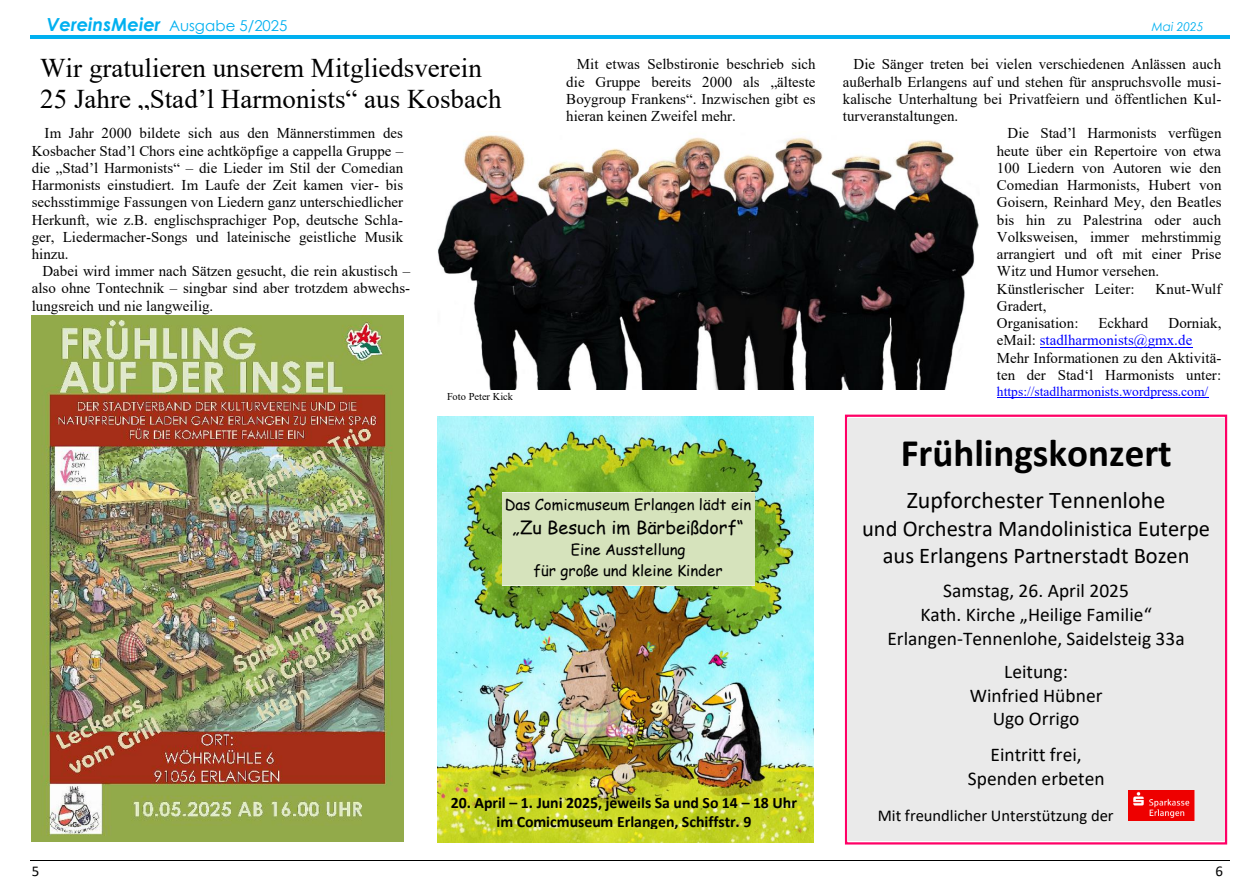
<style>
.page{position:relative;width:1259px;height:893px;background:#fff}
.page>*{position:absolute;margin:0;border:0;box-sizing:border-box;transform-origin:0 0}
.t1{font:700 39px "Calibri";color:#000}
.t2{font:27px "Times New Roman";color:#000}
.t3{font:27px "Times New Roman";color:#000}
.t4{font:24px "Calibri";color:#000}
.t5{font:22.5px/27.3px "Calibri";color:#000;text-align:center}
.t6{font:19.5px/23.7px "Calibri";color:#000;text-align:center}
.t7{font:18px "Comic Sans MS";color:#000}
.t8{font:16.5px "Calibri";color:#000}
.t9{font:700 15.9px/19.2px "Calibri";color:#000;text-align:center}
.t10{font:15px/17.2px "Times New Roman";color:#000;text-align:justify}
.t11{font:15px/17.2px "Times New Roman";color:#000;text-align:justify}
.t12{font:15px/21px "Comic Sans MS";color:#000;text-align:center}
.t13{font:15px "Century Gothic";color:#00b0f0}
.t14{font:15px "Calibri";color:#000}
.t15{font:13.5px "Times New Roman";color:#00f}
.t16{font:italic 12px "Century Gothic";color:#00b0f0}
.t17{font:10.5px "Times New Roman";color:#000}
.s1{font-weight:700;font-style:italic;font-size:18px}
.s2{font-style:inherit}
.s3{color:#00f}
</style>
<div class="page">
<hr style="left:30px;top:35px;width:1199px;height:3px;background:#00b0f0">
<hr style="left:30px;top:860px;width:1199px;height:1px;background:#000">
<div style="left:436px;top:416px;width:381px;height:427px;background:linear-gradient(to bottom,#fff,#fff)"></div>
<img style="left:438px;top:417px;width:375px;height:425px">
<img style="left:32px;top:316px;width:371px;height:526px">
<img style="left:438px;top:135px;width:541px;height:255px">
<div style="left:845px;top:415px;width:382px;height:429px;border:2px solid #f06"></div>
<div style="left:847px;top:418px;width:378px;height:10px;background:#eaeaea"></div>
<div style="left:847px;top:428px;width:378px;height:48px;background:#eaeaea"></div>
<div style="left:847px;top:476px;width:378px;height:39px;background:#eaeaea"></div>
<div style="left:847px;top:515px;width:378px;height:27px;background:#eaeaea"></div>
<div style="left:847px;top:542px;width:378px;height:27px;background:#eaeaea"></div>
<div style="left:847px;top:569px;width:378px;height:10px;background:#eaeaea"></div>
<div style="left:847px;top:579px;width:378px;height:23px;background:#eaeaea"></div>
<div style="left:847px;top:602px;width:378px;height:24px;background:#eaeaea"></div>
<div style="left:847px;top:626px;width:378px;height:24px;background:#eaeaea"></div>
<div style="left:847px;top:650px;width:378px;height:9px;background:#eaeaea"></div>
<div style="left:847px;top:659px;width:378px;height:24px;background:#eaeaea"></div>
<div style="left:847px;top:683px;width:378px;height:24px;background:#eaeaea"></div>
<div style="left:847px;top:707px;width:378px;height:24px;background:#eaeaea"></div>
<div style="left:847px;top:731px;width:378px;height:11px;background:#eaeaea"></div>
<div style="left:847px;top:742px;width:378px;height:24px;background:#eaeaea"></div>
<div style="left:847px;top:766px;width:378px;height:24px;background:#eaeaea"></div>
<div style="left:847px;top:790px;width:378px;height:51px;background:#eaeaea"></div>
<img style="left:1128px;top:790px;width:66px;height:31px">
<hr style="left:1039px;top:347px;width:153px;height:1px;background:#00f">
<hr style="left:997px;top:397px;width:211px;height:1px;background:#00f">
<svg style="left:502px;top:492px;width:252px;height:93px"></svg>
<div style="left:502px;top:493px;width:252px;height:21px;background:#d6e3bc"></div>
<div style="left:502px;top:514px;width:252px;height:25px;background:#d6e3bc"></div>
<div style="left:502px;top:539px;width:252px;height:21px;background:#d6e3bc"></div>
<div style="left:502px;top:560px;width:252px;height:24px;background:#d6e3bc"></div>
<p class="t13" style="left:47px;top:15px;width:242px"><span class="s1">VereinsMeier</span> Ausgabe 5/2025</p>
<p class="t16" style="left:1152px;top:18px;width:53px">Mai 2025</p>
<h2 class="t2" style="left:40px;top:49px;width:443px">Wir gratulieren unserem Mitgliedsverein</h2>
<h2 class="t3" style="left:40px;top:80px;width:463px">25 Jahre „Stad’l Harmonists“ aus Kosbach</h2>
<p class="t10" style="left:32px;top:124px;width:373px;text-indent:13px">Im Jahr 2000 bildete sich aus den Männerstimmen des <span class="s2">Kosbacher Stad’l Chors eine ach</span>tköpfige a cappella Gruppe <span class="s2">– die „Stad’l Harmonists“ –</span> die Lieder im Stil der Comedian Harmonists einstudiert. Im Laufe der Zeit kamen vier- bis sechsstimmige Fassungen von Liedern ganz unterschiedlicher Herkunft, wie z.B. englischsprachiger Pop, deutsche Schla&shy;ger, Liedermacher-Songs und lateinische geistliche Musik hinzu.</p>
<p class="t10" style="left:32px;top:262px;width:380px;text-indent:11px">Dabei wird immer nach Sätzen gesucht, die rein akustisch <span class="s2">– </span>also ohne Tontechnik <span class="s2">–</span> singbar sind aber trotzdem abwechs&shy;lungsreich und nie langweilig.</p>
<p class="t17" style="left:447px;top:389px;width:68px">Foto Peter Kick</p>
<p class="t10" style="left:577px;top:55px;width:240px">Mit etwas Selbstironie beschrieb sich</p>
<p class="t11" style="left:566px;top:72px;width:251px">die Gruppe bereits 2000 als „älteste Boygroup Frankens“. Inzw<span class="s2">ischen gibt es hieran keinen Zweifel mehr.</span></p>
<p class="t12" style="left:505px;top:493px;width:248px">Das Comicmuseum Erlangen lädt ein</p>
<p class="t7" style="left:512px;top:514px;width:233px">„Zu Besuch im Bärbeißdorf“</p>
<p class="t12" style="left:533px;top:539px;width:191px">Eine Ausstellung<br>für große und kleine Kinder</p>
<p class="t9" style="left:451px;top:793px;width:348px">20. April – 1. Juni 2025, jeweils Sa und So 14 – 18 Uhr im Comicmuseum Erlangen, Schiffstr. 9</p>
<p class="t10" style="left:853px;top:55px;width:369px">Die Sänger treten bei vielen verschiedenen Anlässen auch</p>
<p class="t10" style="left:843px;top:72px;width:380px">außerhalb Erlangens auf und stehen für anspruchsvolle musi-</p>
<p class="t10" style="left:843px;top:90px;width:380px">kalische Unterhaltung bei Privatfeiern und öffentlichen Kul-</p>
<p class="t10" style="left:843px;top:107px;width:117px">turveranstaltungen.</p>
<p class="t10" style="left:1007px;top:124px;width:215px"><span class="s2">Die Stad’l Ha</span>rmonists verfügen</p>
<p class="t10" style="left:997px;top:141px;width:226px">heute über ein Repertoire von etwa</p>
<p class="t10" style="left:997px;top:159px;width:226px">100 Liedern von Autoren wie den</p>
<p class="t10" style="left:997px;top:176px;width:226px">Comedian Harmonists, Hubert von</p>
<p class="t10" style="left:997px;top:193px;width:226px">Goisern, Reinhard Mey, den Beatles</p>
<p class="t10" style="left:997px;top:210px;width:226px">bis hin zu Palestrina oder auch</p>
<p class="t10" style="left:997px;top:228px;width:226px">Volksweisen, immer mehrstimmig</p>
<p class="t10" style="left:997px;top:245px;width:226px">arrangiert und oft mit einer Prise</p>
<p class="t10" style="left:997px;top:262px;width:164px">Witz und Humor versehen.</p>
<p class="t10" style="left:997px;top:279px;width:139px">Künstlerischer Leiter:</p>
<p class="t10" style="left:1155px;top:279px;width:68px">Knut-Wulf</p>
<p class="t10" style="left:997px;top:297px;width:83px">Gradert,<br>Organisation:</p>
<p class="t10" style="left:997px;top:314px;width:226px;text-align:left;text-indent:172px">Dorniak, eMail: <span class="s3">stadlharmonists@gmx.de<br></span>Mehr Informationen zu den Aktivitä&shy;<span class="s2">ten der Stad‘l Harmonists unter</span>:</p>
<p class="t15" style="left:997px;top:382px;width:213px">https://stadlharmonists.wordpress.com/</p>
<p class="t10" style="left:1098px;top:314px;width:51px">Eckhard</p>
<h1 class="t1" style="left:900px;top:425px;width:272px">Frühlingskonzert</h1>
<h3 class="t4" style="left:906px;top:483px;width:260px">Zupforchester Tennenlohe</h3>
<h3 class="t5" style="left:862px;top:514px;width:350px">und Orchestra Mandolinistica Euterpe aus Erlangens Partnerstadt Bozen</h3>
<h3 class="t6" style="left:887px;top:578px;width:299px">Samstag, 26. April 2025<br>Kath. Kirche „Heilige Familie“<br>Erlangen-Tennenlohe, Saidelsteig 33a</h3>
<h3 class="t6" style="left:969px;top:659px;width:134px">Leitung:<br>Winfried Hübner<br>Ugo Orrigo</h3>
<h3 class="t6" style="left:968px;top:742px;width:138px">Eintritt frei,<br>Spenden erbeten</h3>
<p class="t8" style="left:877px;top:804px;width:237px">Mit freundlicher Unterstützung der</p>
<p class="t14" style="left:32px;top:861px;width:9px">5</p>
<p class="t14" style="left:1215px;top:861px;width:9px">6</p>
</div>
